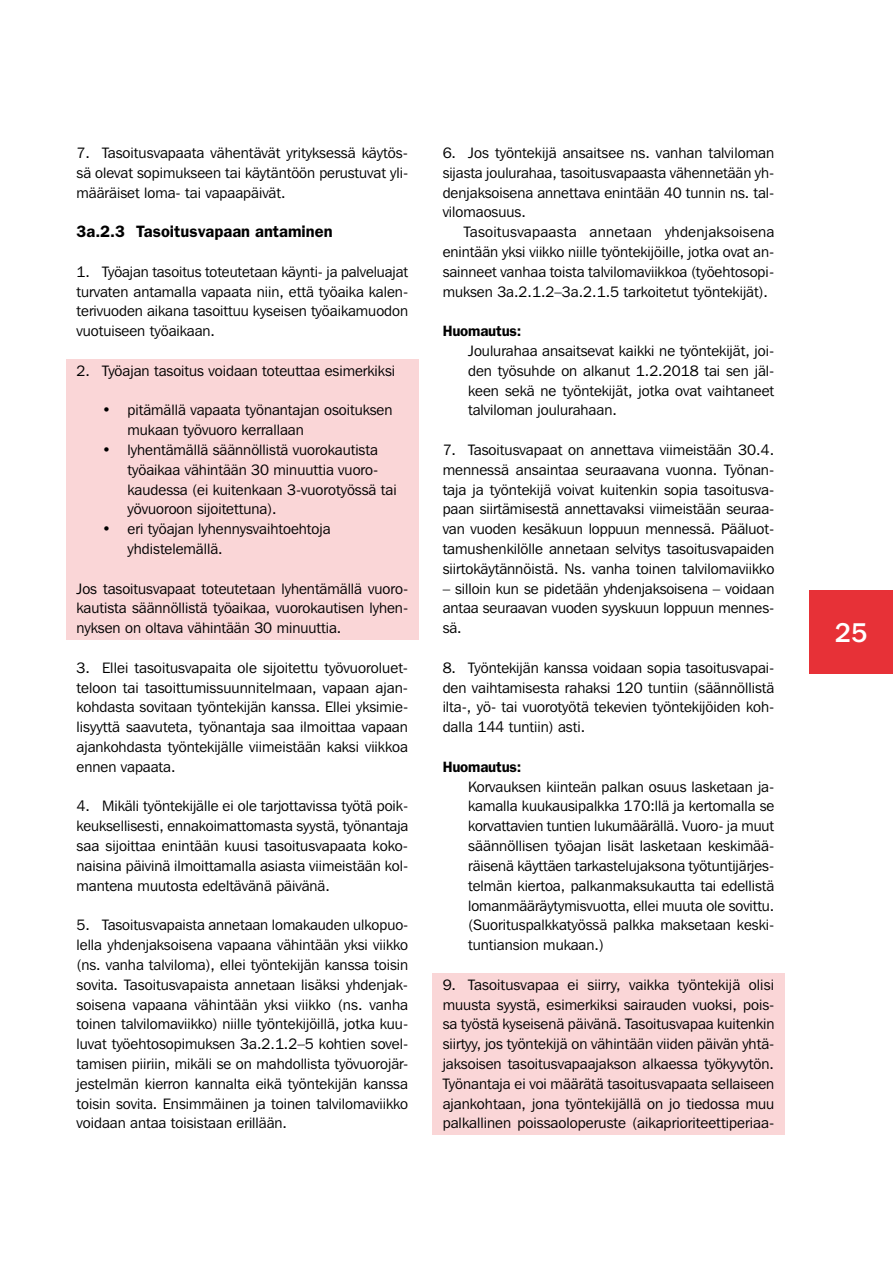
<style>
.page{position:relative;width:893px;height:1263px;background:#fff}
.page>*{position:absolute;margin:0;border:0;box-sizing:border-box;transform-origin:0 0}
.t1{font:500 27px "Franklin Gothic IT Cby BT";color:#fff}
.t2{font:600 16.5px "Franklin Gothic";color:#000}
.t3{font:15px/19.8px "Franklin Gothic IT Cby BT";color:#000;text-align:justify}
.t4{font:600 15px "Franklin Gothic";letter-spacing:-.01em;color:#000}
</style>
<div class="page">
<div style="left:809px;top:590px;width:84px;height:83px;background:#e73137"></div>
<div style="left:432px;top:973px;width:353px;height:161px;background:#fad6d7"></div>
<div style="left:66px;top:360px;width:353px;height:280px;background:#fad6d7"></div>
<p class="t3" style="left:77px;top:143px;width:333px">7. Tasoitusvapaata vähentävät yrityksessä käytös&shy;sä olevat sopimukseen tai käytäntöön perustuvat yli&shy;määräiset loma- tai vapaapäivät.</p>
<p class="t2" style="left:77px;top:222px;width:258px">3a.2.3 Tasoitusvapaan antaminen</p>
<p class="t3" style="left:77px;top:261px;width:333px">1. Työajan tasoitus toteutetaan käynti- ja palveluajat turvaten antamalla vapaata niin, että työaika kalen&shy;terivuoden aikana tasoittuu kyseisen työaikamuodon vuotuiseen työaikaan.</p>
<p class="t3" style="left:77px;top:360px;width:320px">2. Työajan tasoitus voidaan toteuttaa esimerkiksi</p>
<p class="t3" style="left:128px;top:400px;width:266px;text-indent:-26px">• pitämällä vapaata työnantajan osoituksen mukaan työvuoro kerrallaan</p>
<p class="t3" style="left:128px;top:440px;width:271px;text-align:left;text-indent:-26px">• lyhentämällä säännöllistä vuorokautista työaikaa vähintään 30 minuuttia vuoro&shy;kaudessa (ei kuitenkaan 3-vuorotyössä tai yövuoroon sijoitettuna).</p>
<p class="t3" style="left:128px;top:519px;width:204px;text-indent:-26px">• eri työajan lyhennysvaihtoehtoja yhdistelemällä.</p>
<p class="t3" style="left:77px;top:578px;width:333px">Jos tasoitusvapaat toteutetaan lyhentämällä vuoro&shy;kautista säännöllistä työaikaa, vuorokautisen lyhen&shy;nyksen on oltava vähintään 30 minuuttia.</p>
<p class="t3" style="left:77px;top:657px;width:333px">3. Ellei tasoitusvapaita ole sijoitettu työvuoroluet&shy;teloon tai tasoittumissuunnitelmaan, vapaan ajan&shy;kohdasta sovitaan työntekijän kanssa. Ellei yksimie&shy;lisyyttä saavuteta, työnantaja saa ilmoittaa vapaan ajankohdasta työntekijälle viimeistään kaksi viikkoa ennen vapaata.</p>
<p class="t3" style="left:77px;top:796px;width:333px">4. Mikäli työntekijälle ei ole tarjottavissa työtä poik&shy;keuksellisesti, ennakoimattomasta syystä, työnantaja saa sijoittaa enintään kuusi tasoitusvapaata koko&shy;naisina päivinä ilmoittamalla asiasta viimeistään kol&shy;mantena muutosta edeltävänä päivänä.</p>
<p class="t3" style="left:77px;top:915px;width:333px">5. Tasoitusvapaista annetaan lomakauden ulkopuo&shy;lella yhdenjaksoisena vapaana vähintään yksi viikko (ns. vanha talviloma), ellei työntekijän kanssa toisin sovita. Tasoitusvapaista annetaan lisäksi yhdenjak&shy;soisena vapaana vähintään yksi viikko (ns. vanha toinen talvilomaviikko) niille työntekijöillä, jotka kuu&shy;luvat työehtosopimuksen 3a.2.1.2–5 kohtien sovel&shy;tamisen piiriin, mikäli se on mahdollista työvuorojär&shy;jestelmän kierron kannalta eikä työntekijän kanssa toisin sovita. Ensimmäinen ja toinen talvilomaviikko voidaan antaa toisistaan erillään.</p>
<p class="t3" style="left:443px;top:143px;width:333px">6. Jos työntekijä ansaitsee ns. vanhan talviloman sijasta joulurahaa, tasoitusvapaasta vähennetään yh&shy;denjaksoisena annettava enintään 40 tunnin ns. tal&shy;vilomaosuus.</p>
<p class="t3" style="left:443px;top:222px;width:333px;text-indent:21px">Tasoitusvapaasta annetaan yhdenjaksoisena enintään yksi viikko niille työntekijöille, jotka ovat an&shy;sainneet vanhaa toista talvilomaviikkoa (työehtosopi&shy;muksen 3a.2.1.2–3a.2.1.5 tarkoitetut työntekijät).</p>
<p class="t4" style="left:443px;top:322px;width:80px">Huomautus:</p>
<p class="t3" style="left:468px;top:341px;width:308px">Joulurahaa ansaitsevat kaikki ne työntekijät, joi&shy;den työsuhde on alkanut 1.2.2018 tai sen jäl&shy;keen sekä ne työntekijät, jotka ovat vaihtaneet talviloman joulurahaan.</p>
<p class="t3" style="left:443px;top:440px;width:333px">7. Tasoitusvapaat on annettava viimeistään 30.4. mennessä ansaintaa seuraavana vuonna. Työnan&shy;taja ja työntekijä voivat kuitenkin sopia tasoitusva&shy;paan siirtämisestä annettavaksi viimeistään seuraa&shy;van vuoden kesäkuun loppuun mennessä. Pääluot&shy;tamushenkilölle annetaan selvitys tasoitusvapaiden siirtokäytännöistä. Ns. vanha toinen talvilomaviikko</p>
<p class="t3" style="left:443px;top:578px;width:333px">– silloin kun se pidetään yhdenjaksoisena – voidaan antaa seuraavan vuoden syyskuun loppuun mennes&shy;sä.</p>
<p class="t3" style="left:443px;top:657px;width:333px">8. Työntekijän kanssa voidaan sopia tasoitusvapai&shy;den vaihtamisesta rahaksi 120 tuntiin (säännöllistä ilta-, yö- tai vuorotyötä tekevien työntekijöiden koh&shy;dalla 144 tuntiin) asti.</p>
<p class="t4" style="left:443px;top:758px;width:80px">Huomautus:</p>
<p class="t3" style="left:468px;top:776px;width:308px">Korvauksen kiinteän palkan osuus lasketaan ja&shy;kamalla kuukausipalkka 170:llä ja kertomalla se korvattavien tuntien lukumäärällä. Vuoro- ja muut säännöllisen työajan lisät lasketaan keskimää&shy;räisenä käyttäen tarkastelujaksona työtuntijärjes&shy;telmän kiertoa, palkanmaksukautta tai edellistä lomanmääräytymisvuotta, ellei muuta ole sovittu. (Suorituspalkkatyössä palkka maksetaan keski&shy;tuntiansion mukaan.)</p>
<p class="t3" style="left:443px;top:974px;width:333px">9. Tasoitusvapaa ei siirry, vaikka työntekijä olisi muusta syystä, esimerkiksi sairauden vuoksi, pois&shy;sa työstä kyseisenä päivänä. Tasoitusvapaa kuitenkin siirtyy, jos työntekijä on vähintään viiden päivän yhtä&shy;jaksoisen tasoitusvapaajakson alkaessa työkyvytön.<br>Työnantaja ei voi määrätä tasoitusvapaata sellaiseen ajankohtaan, jona työntekijällä on jo tiedossa muu palkallinen poissaoloperuste (aikaprioriteettiperiaa-</p>
<h1 class="t1" style="left:835px;top:616px;width:34px">25</h1>
</div>
